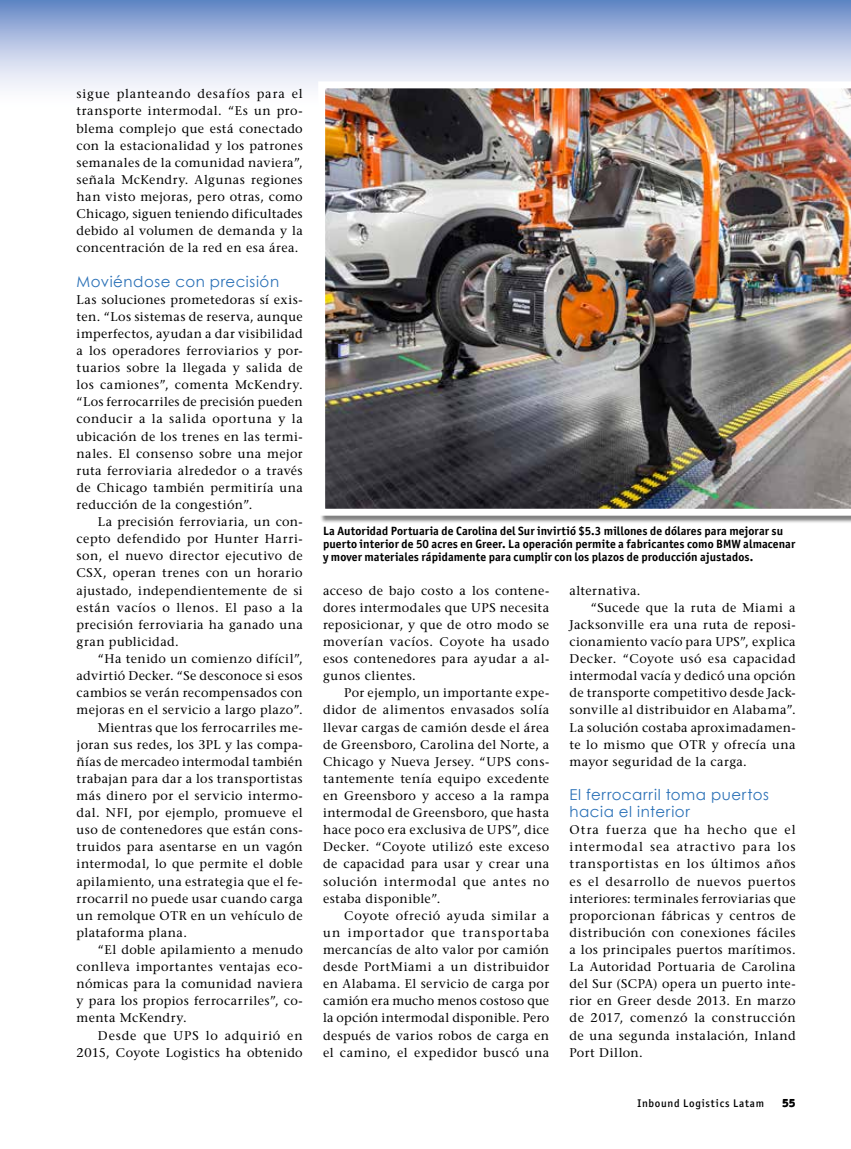
<style>
.page{position:relative;width:851px;height:1149px;background:#fff}
.page>*{position:absolute;margin:0;border:0;box-sizing:border-box;transform-origin:0 0}
.t1{font:15px/17.1px "Century Gothic";letter-spacing:.035em;color:#2b71b7}
.t2{font:500 12.6px/17.1px "Stone Serif Std";letter-spacing:.035em;color:#000;text-align:justify}
.t3{font:500 12.6px "Stone Serif Std";letter-spacing:.07em;color:#000}
.t4{font:700 12px/12.9px "Officina Sans ITC Std";letter-spacing:.01em;color:#000}
.t5{font:900 12px "Officina Sans ITC Std";color:#000}
.t6{font:500 11.1px "Officina Sans ITC Std";letter-spacing:.065em;color:#000}
</style>
<div class="page">
<svg style="left:0;top:0;width:850px;height:89px;background:#b1c0e1"></svg>
<div style="left:320px;top:83px;width:530px;height:441px;background:#000;opacity:.5"></div>
<img style="left:318px;top:81px;width:532px;height:434px">
<p class="t2" style="left:77px;top:85px;width:228px">sigue planteando desafíos para el transporte intermodal. “Es un pro&shy;blema complejo que está conectado con la estacionalidad y los patrones semanales de la comunidad naviera”, señala McKendry. Algunas regiones han visto mejoras, pero otras, como Chicago, siguen teniendo dificultades debido al volumen de demanda y la concentración de la red en esa área.</p>
<p class="t1" style="left:77px;top:272px;width:204px">Moviéndose con precisión</p>
<p class="t2" style="left:77px;top:291px;width:228px">Las soluciones prometedoras sí exis&shy;ten. “Los sistemas de reserva, aunque imperfectos, ayudan a dar visibilidad a los operadores ferroviarios y por&shy;tuarios sobre la llegada y salida de los camiones”, comenta McKendry. “Los ferrocarriles de precisión pueden conducir a la salida oportuna y la ubicación de los trenes en las termi&shy;nales. El consenso sobre una mejor ruta ferroviaria alrededor o a través de Chicago también permitiría una reducción de la congestión”.</p>
<p class="t2" style="left:77px;top:513px;width:228px;text-indent:21px">La precisión ferroviaria, un con&shy;cepto defendido por Hunter Harri&shy;son, el nuevo director ejecutivo de CSX, operan trenes con un horario ajustado, independientemente de si están vacíos o llenos. El paso a la precisión ferroviaria ha ganado una gran publicidad.</p>
<p class="t2" style="left:98px;top:650px;width:206px">“Ha tenido un comienzo difícil”,</p>
<p class="t2" style="left:77px;top:667px;width:228px">advirtió Decker. “Se desconoce si esos</p>
<p class="t2" style="left:77px;top:684px;width:228px">cambios se verán recompensados con</p>
<p class="t2" style="left:77px;top:701px;width:227px">mejoras en el servicio a largo plazo”.</p>
<p class="t2" style="left:98px;top:718px;width:206px">Mientras que los ferrocarriles me-</p>
<p class="t2" style="left:77px;top:735px;width:228px">joran sus redes, los 3PL y las compa-</p>
<p class="t2" style="left:77px;top:752px;width:227px">ñías de mercadeo intermodal también</p>
<p class="t2" style="left:77px;top:769px;width:228px">trabajan para dar a los transportistas</p>
<p class="t2" style="left:77px;top:786px;width:228px">más dinero por el servicio intermo-</p>
<p class="t2" style="left:77px;top:804px;width:228px">dal. NFI, por ejemplo, promueve el</p>
<p class="t2" style="left:77px;top:821px;width:228px">uso de contenedores que están cons-</p>
<p class="t2" style="left:77px;top:838px;width:228px">truidos para asentarse en un vagón</p>
<p class="t2" style="left:77px;top:855px;width:228px">intermodal, lo que permite el doble</p>
<p class="t2" style="left:77px;top:872px;width:228px">apilamiento, una estrategia que el fe-</p>
<p class="t2" style="left:77px;top:889px;width:228px">rrocarril no puede usar cuando carga</p>
<p class="t2" style="left:77px;top:906px;width:228px">un remolque OTR en un vehículo de</p>
<p class="t2" style="left:77px;top:923px;width:112px">plataforma plana.</p>
<p class="t2" style="left:98px;top:940px;width:206px">“El doble apilamiento a menudo</p>
<p class="t2" style="left:77px;top:957px;width:228px">conlleva importantes ventajas eco-</p>
<p class="t2" style="left:77px;top:975px;width:228px">nómicas para la comunidad naviera</p>
<p class="t2" style="left:77px;top:992px;width:228px">y para los propios ferrocarriles”, co-</p>
<p class="t2" style="left:77px;top:1009px;width:111px">menta McKendry.</p>
<p class="t3" style="left:98px;top:1027px;width:206px">Desde que UPS lo adquirió en</p>
<p class="t2" style="left:77px;top:1043px;width:228px">2015, Coyote Logistics ha obtenido</p>
<p class="t4" style="left:323px;top:524px;width:473px">La Autoridad Portuaria de Carolina del Sur invirtió $5.3 millones de dólares para mejorar su puerto interior de 50 acres en Greer. La operación permite a fabricantes como BMW almacenar y mover materiales rápidamente para cumplir con los plazos de producción ajustados.</p>
<p class="t2" style="left:323px;top:581px;width:228px">acceso de bajo costo a los contene&shy;dores intermodales que UPS necesita reposicionar, y que de otro modo se moverían vacíos. Coyote ha usado esos contenedores para ayudar a al&shy;gunos clientes.</p>
<p class="t2" style="left:323px;top:684px;width:228px;text-indent:21px">Por ejemplo, un importante expe&shy;didor de alimentos envasados solía llevar cargas de camión desde el área de Greensboro, Carolina del Norte, a Chicago y Nueva Jersey. “UPS cons&shy;tantemente tenía equipo excedente en Greensboro y acceso a la rampa intermodal de Greensboro, que hasta hace poco era exclusiva de UPS”, dice Decker. “Coyote utilizó este exceso de capacidad para usar y crear una solución intermodal que antes no estaba disponible”.</p>
<p class="t2" style="left:323px;top:906px;width:228px;text-indent:21px">Coyote ofreció ayuda similar a un importador que transportaba mercancías de alto valor por camión desde PortMiami a un distribuidor en Alabama. El servicio de carga por camión era mucho menos costoso que la opción intermodal disponible. Pero después de varios robos de carga en el camino, el expedidor buscó una</p>
<p class="t2" style="left:569px;top:581px;width:72px">alternativa.</p>
<p class="t2" style="left:590px;top:598px;width:206px">“Sucede que la ruta de Miami a</p>
<p class="t2" style="left:569px;top:615px;width:228px">Jacksonville era una ruta de reposi-</p>
<p class="t2" style="left:569px;top:633px;width:228px">cionamiento vacío para UPS”, explica</p>
<p class="t2" style="left:569px;top:650px;width:228px">Decker. “Coyote usó esa capacidad</p>
<p class="t2" style="left:569px;top:667px;width:228px">intermodal vacía y dedicó una opción</p>
<p class="t2" style="left:569px;top:684px;width:228px">de transporte competitivo desde Jack-</p>
<p class="t2" style="left:569px;top:701px;width:228px">sonville al distribuidor en Alabama”.</p>
<p class="t2" style="left:569px;top:718px;width:228px">La solución costaba aproximadamen-</p>
<p class="t2" style="left:569px;top:735px;width:228px">te lo mismo que OTR y ofrecía una</p>
<p class="t2" style="left:569px;top:752px;width:179px">mayor seguridad de la carga.</p>
<p class="t1" style="left:569px;top:785px;width:201px">El ferrocarril toma puertos hacia el interior</p>
<p class="t2" style="left:569px;top:821px;width:228px">Otra fuerza que ha hecho que el intermodal sea atractivo para los transportistas en los últimos años es el desarrollo de nuevos puertos interiores: terminales ferroviarias que proporcionan fábricas y centros de distribución con conexiones fáciles a los principales puertos marítimos.<br>La Autoridad Portuaria de Carolina del Sur (SCPA) opera un puerto inte&shy;rior en Greer desde 2013. En marzo de 2017, comenzó la construcción de una segunda instalación, Inland Port Dillon.</p>
<p class="t6" style="left:637px;top:1096px;width:128px">Inbound Logistics Latam</p>
<p class="t5" style="left:781px;top:1094px;width:15px">55</p>
</div>
